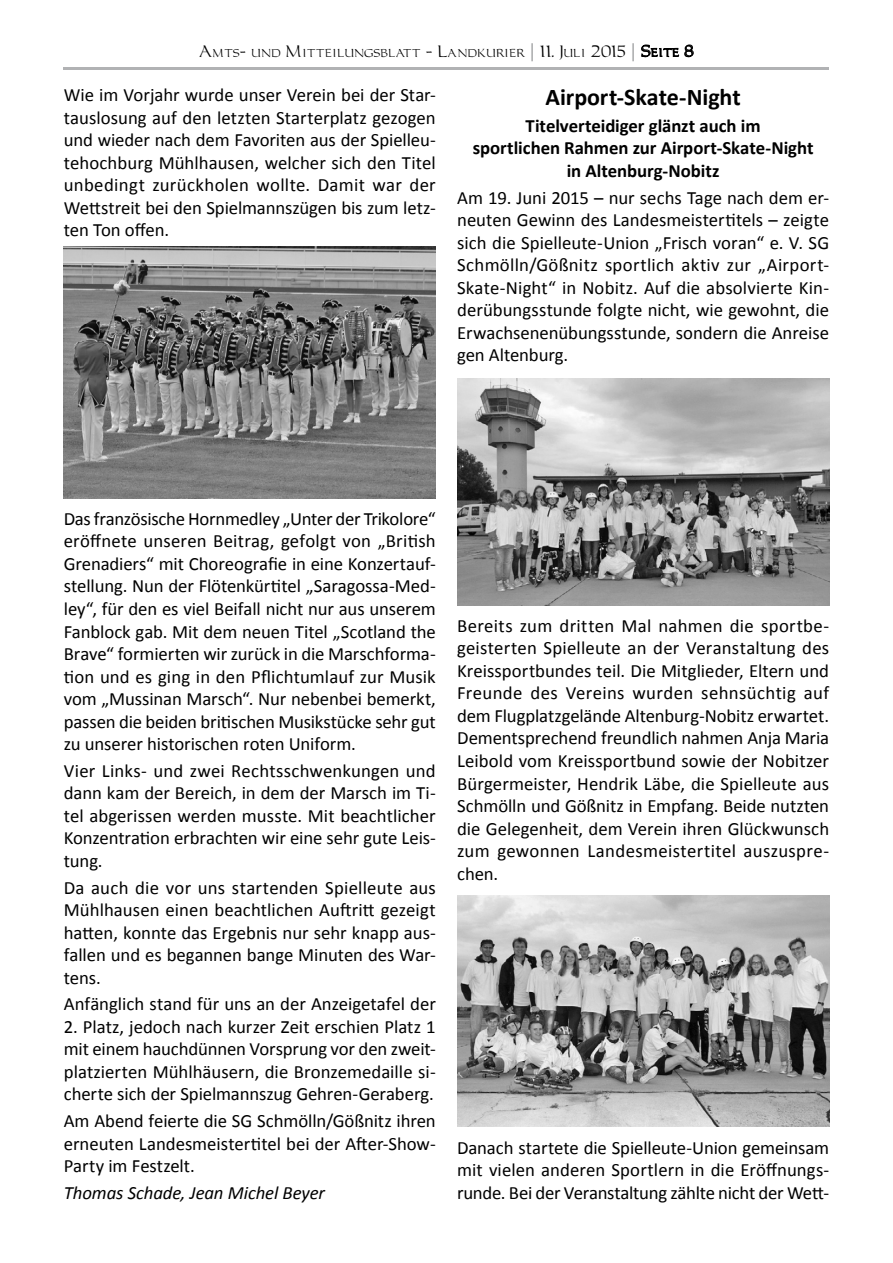
<style>
.page{position:relative;width:893px;height:1263px;background:#fff}
.page>*{position:absolute;margin:0;border:0;box-sizing:border-box;transform-origin:0 0}
.t1{font:700 24px "Calibri";letter-spacing:-.005em;color:#000}
.t2{font:18.75px/22.5px "Calibri";letter-spacing:-.005em;color:#000;text-align:justify}
.t3{font:700 18.75px/22.5px "Calibri";letter-spacing:-.005em;color:#000;text-align:center}
.t4{font:italic 18.75px "Calibri";letter-spacing:-.005em;color:#000}
.t5{font:15px "Carleton";color:#000}
.s1{font-size:18px;color:#9c9d9f}
</style>
<div class="page">
<hr style="left:64px;top:67px;width:765px;height:2px;background:#b1b2b4">
<svg style="left:641px;top:44px;width:38px;height:14px"></svg>
<img style="left:457px;top:896px;width:372px;height:231px">
<img style="left:64px;top:246px;width:372px;height:252px">
<img style="left:457px;top:378px;width:372px;height:227px">
<svg style="left:685px;top:45px;width:8px;height:12px"></svg>
<p class="t5" style="left:199px;top:42px;width:481px">Amts- und Mitteilungsblatt – Landkurier <span class="s1">|</span> 11. Juli 2015 <span class="s1">|</span> Seite</p>
<p class="t1" style="left:546px;top:82px;width:197px">Airport-Skate-Night</p>
<p class="t3" style="left:473px;top:114px;width:342px">Titelverteidiger glänzt auch im<br>sportlichen Rahmen zur Airport-Skate-Night in Altenburg-Nobitz</p>
<p class="t2" style="left:457px;top:186px;width:374px">Am 19. Juni 2015 – nur sechs Tage nach dem er&shy;neuten Gewinn des Landesmeistertitels – zeigte sich die Spielleute-Union „Frisch voran“ e. V. SG Schmölln/Gößnitz sportlich aktiv zur „Airport-Skate-Night“ in Nobitz. Auf die absolvierte Kin&shy;derübungsstunde folgte nicht, wie gewohnt, die Erwachsenenübungsstunde, sondern die Anreise gen Altenburg.</p>
<p class="t2" style="left:64px;top:84px;width:374px">Wie im Vorjahr wurde unser Verein bei der Star&shy;tauslosung auf den letzten Starterplatz gezogen und wieder nach dem Favoriten aus der Spielleu&shy;tehochburg Mühlhausen, welcher sich den Titel unbedingt zurückholen wollte. Damit war der Wettstreit bei den Spielmannszügen bis zum letz&shy;ten Ton offen.</p>
<p class="t2" style="left:64px;top:508px;width:374px">Das französische Hornmedley „Unter der Trikolore“ eröffnete unseren Beitrag, gefolgt von „British Grenadiers“ mit Choreografie in eine Konzertauf&shy;stellung. Nun der Flötenkürtitel „Saragossa-Med&shy;ley“, für den es viel Beifall nicht nur aus unserem Fanblock gab. Mit dem neuen Titel „Scotland the Brave“ formierten wir zurück in die Marschforma&shy;tion und es ging in den Pflichtumlauf zur Musik vom „Mussinan Marsch“. Nur nebenbei bemerkt, passen die beiden britischen Musikstücke sehr gut zu unserer historischen roten Uniform.</p>
<p class="t2" style="left:64px;top:759px;width:374px">Vier Links- und zwei Rechtsschwenkungen und dann kam der Bereich, in dem der Marsch im Ti&shy;tel abgerissen werden musste. Mit beachtlicher Konzentration erbrachten wir eine sehr gute Leis&shy;tung.</p>
<p class="t2" style="left:64px;top:876px;width:374px">Da auch die vor uns startenden Spielleute aus Mühlhausen einen beachtlichen Auftritt gezeigt hatten, konnte das Ergebnis nur sehr knapp aus&shy;fallen und es begannen bange Minuten des War&shy;tens.</p>
<p class="t2" style="left:64px;top:993px;width:374px">Anfänglich stand für uns an der Anzeigetafel der</p>
<p class="t2" style="left:64px;top:1015px;width:374px">2. Platz, jedoch nach kurzer Zeit erschien Platz 1 mit einem hauchdünnen Vorsprung vor den zweit&shy;platzierten Mühlhäusern, die Bronzemedaille si&shy;cherte sich der Spielmannszug Gehren-Geraberg.</p>
<p class="t2" style="left:64px;top:1109px;width:374px">Am Abend feierte die SG Schmölln/Gößnitz ihren erneuten Landesmeistertitel bei der After-Show-Party im Festzelt.</p>
<p class="t4" style="left:64px;top:1180px;width:263px">Thomas Schade, Jean Michel Beyer</p>
<p class="t2" style="left:457px;top:614px;width:374px">Bereits zum dritten Mal nahmen die sportbe&shy;geisterten Spielleute an der Veranstaltung des Kreissportbundes teil. Die Mitglieder, Eltern und Freunde des Vereins wurden sehnsüchtig auf dem Flugplatzgelände Altenburg-Nobitz erwartet.<br>Dementsprechend freundlich nahmen Anja Maria Leibold vom Kreissportbund sowie der Nobitzer Bürgermeister, Hendrik Läbe, die Spielleute aus Schmölln und Gößnitz in Empfang. Beide nutzten die Gelegenheit, dem Verein ihren Glückwunsch zum gewonnen Landesmeistertitel auszuspre&shy;chen.</p>
<p class="t2" style="left:457px;top:1136px;width:374px">Danach startete die Spielleute-Union gemeinsam mit vielen anderen Sportlern in die Eröffnungs&shy;runde. Bei der Veranstaltung zählte nicht der Wett-</p>
</div>
